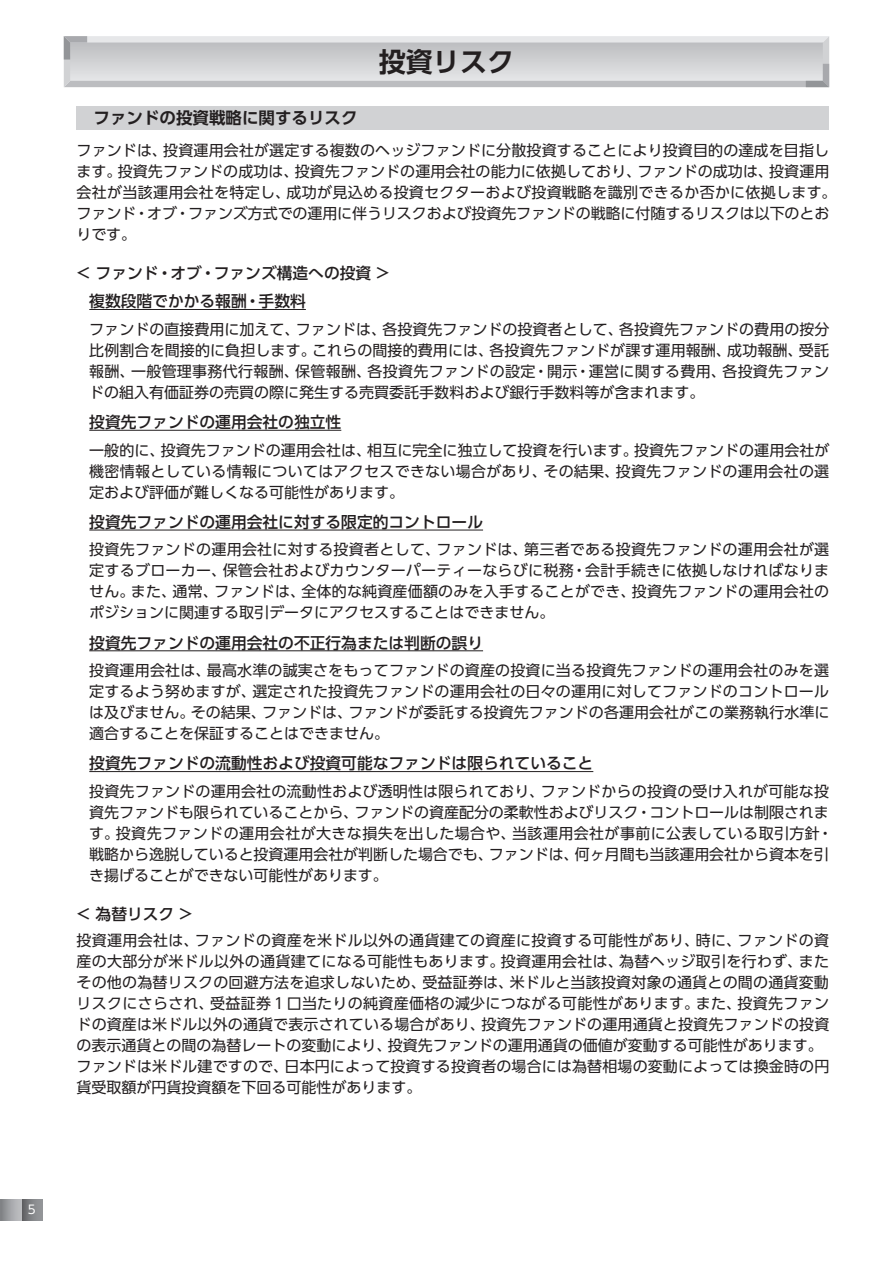
<style>
.page{position:relative;width:893px;height:1263px;background:#fff}
.page>*{position:absolute;margin:0;border:0;box-sizing:border-box;transform-origin:0 0}
.t1{font:700 27px "UD Shin Go Pr 6 N De";color:#231f20}
.t2{font:700 16.5px "UD Shin Go Pr 6 N De";color:#231f20}
.t3{font:500 15.75px/28.2px "UD Shin Go Pr 6 N";color:#231f20}
.t4{font:15px/21px "UD Shin Go Pr 6 N";letter-spacing:.01em;color:#231f20;text-align:justify}
.t5{font:12px "UD Shin Go Pr 6 N";color:#fff}
</style>
<div class="page">
<div style="left:21px;top:1199px;width:22px;height:21px;background:linear-gradient(to right,#626366,#999b9e)"></div>
<svg style="left:0;top:1199px;width:21px;height:21px"></svg>
<svg style="left:64px;top:36px;width:765px;height:51px"></svg>
<hr style="left:89px;top:309px;width:217px;height:1px;background:#231f20">
<hr style="left:89px;top:430px;width:252px;height:1px;background:#231f20">
<hr style="left:89px;top:530px;width:394px;height:1px;background:#231f20">
<hr style="left:89px;top:650px;width:394px;height:1px;background:#231f20">
<hr style="left:89px;top:771px;width:504px;height:1px;background:#231f20">
<div style="left:77px;top:106px;width:752px;height:24px;background:#d1d2d4"></div>
<h1 class="t1" style="left:379px;top:40px;width:137px">投資リスク</h1>
<p class="t2" style="left:94px;top:105px;width:265px">ファンドの投資戦略に関するリスク</p>
<p class="t4" style="left:77px;top:140px;width:762px;text-align:left">ファンドは、投資運用会社が選定する複数のヘッジファンドに分散投資することにより投資目的の達成を目指します。投資先ファンドの成功は、投資先ファンドの運用会社の能力に依拠しており、ファンドの成功は、投資運用会社が当該運用会社を特定し、成功が見込める投資セクターおよび投資戦略を識別できるか否かに依拠します。ファンド・オブ・ファンズ方式での運用に伴うリスクおよび投資先ファンドの戦略に付随するリスクは以下のとおりです。</p>
<p class="t3" style="left:89px;top:258px;width:302px;text-indent:-13px">&lt; ファンド・オブ・ファンズ構造への投資 &gt;複数段階でかかる報酬・手数料</p>
<p class="t4" style="left:89px;top:318px;width:742px">ファンドの直接費用に加えて、ファンドは、各投資先ファンドの投資者として、各投資先ファンドの費用の按分比例割合を間接的に負担します。これらの間接的費用には、各投資先ファンドが課す運用報酬、成功報酬、受託報酬、一般管理事務代行報酬、保管報酬、各投資先ファンドの設定・開示・運営に関する費用、各投資先ファンドの組入有価証券の売買の際に発生する売買委託手数料および銀行手数料等が含まれます。</p>
<p class="t3" style="left:89px;top:407px;width:253px">投資先ファンドの運用会社の独立性</p>
<p class="t4" style="left:89px;top:439px;width:742px">一般的に、投資先ファンドの運用会社は、相互に完全に独立して投資を行います。投資先ファンドの運用会社が機密情報としている情報についてはアクセスできない場合があり、その結果、投資先ファンドの運用会社の選定および評価が難しくなる可能性があります。</p>
<p class="t3" style="left:89px;top:507px;width:395px">投資先ファンドの運用会社に対する限定的コントロール</p>
<p class="t4" style="left:89px;top:539px;width:741px">投資先ファンドの運用会社に対する投資者として、ファンドは、第三者である投資先ファンドの運用会社が選定するブローカー、保管会社およびカウンターパーティーならびに税務・会計手続きに依拠しなければなりません。また、通常、ファンドは、全体的な純資産価額のみを入手することができ、投資先ファンドの運用会社のポジションに関連する取引データにアクセスすることはできません。</p>
<p class="t3" style="left:89px;top:628px;width:395px">投資先ファンドの運用会社の不正行為または判断の誤り</p>
<p class="t4" style="left:89px;top:659px;width:742px">投資運用会社は、最高水準の誠実さをもってファンドの資産の投資に当る投資先ファンドの運用会社のみを選定するよう努めますが、選定された投資先ファンドの運用会社の日々の運用に対してファンドのコントロールは及びません。その結果、ファンドは、ファンドが委託する投資先ファンドの各運用会社がこの業務執行水準に適合することを保証することはできません。</p>
<p class="t3" style="left:89px;top:749px;width:505px">投資先ファンドの流動性および投資可能なファンドは限られていること</p>
<p class="t4" style="left:89px;top:780px;width:745px;text-align:left">投資先ファンドの運用会社の流動性および透明性は限られており、ファンドからの投資の受け入れが可能な投資先ファンドも限られていることから、ファンドの資産配分の柔軟性およびリスク・コントロールは制限されます。投資先ファンドの運用会社が大きな損失を出した場合や、当該運用会社が事前に公表している取引方針・戦略から逸脱していると投資運用会社が判断した場合でも、ファンドは、何ヶ月間も当該運用会社から資本を引き揚げることができない可能性があります。</p>
<p class="t3" style="left:77px;top:899px;width:117px">&lt; 為替リスク &gt;</p>
<p class="t4" style="left:77px;top:929px;width:754px;text-align:left">投資運用会社は、ファンドの資産を米ドル以外の通貨建ての資産に投資する可能性があり、時に、ファンドの資産の大部分が米ドル以外の通貨建てになる可能性もあります。投資運用会社は、為替ヘッジ取引を行わず、またその他の為替リスクの回避方法を追求しないため、受益証券は、米ドルと当該投資対象の通貨との間の通貨変動リスクにさらされ、受益証券１口当たりの純資産価格の減少につながる可能性があります。また、投資先ファンドの資産は米ドル以外の通貨で表示されている場合があり、投資先ファンドの運用通貨と投資先ファンドの投資の表示通貨との間の為替レートの変動により、投資先ファンドの運用通貨の価値が変動する可能性があります。ファンドは米ドル建ですので、日本円によって投資する投資者の場合には為替相場の変動によっては換金時の円貨受取額が円貨投資額を下回る可能性があります。</p>
<p class="t5" style="left:28px;top:1200px;width:9px">5</p>
</div>
